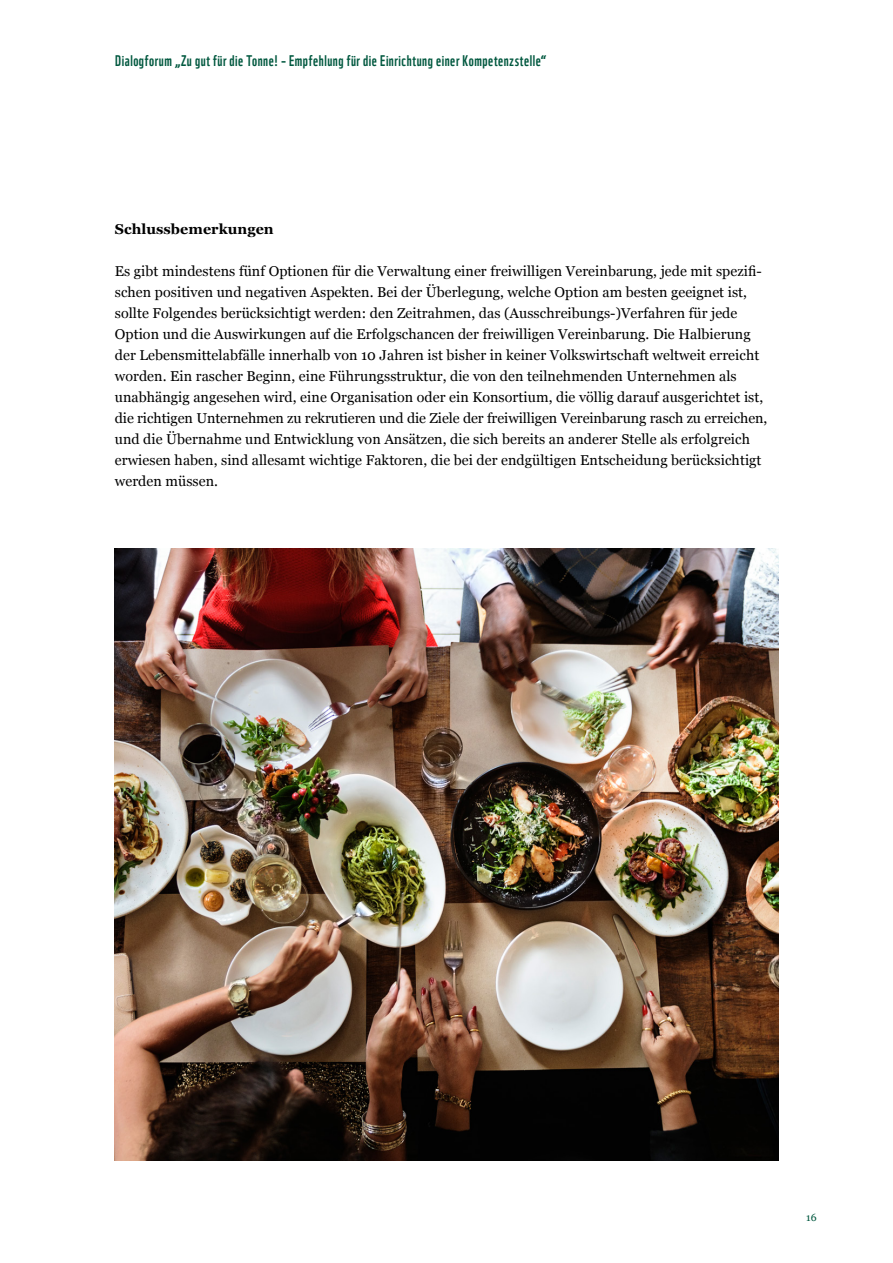
<style>
.page{position:relative;width:893px;height:1263px;background:#fff}
.page>*{position:absolute;margin:0;border:0;box-sizing:border-box;transform-origin:0 0}
.t1{font:15px "WWF";letter-spacing:.035em;color:#00583f}
.t2{font:14.25px/21px "Georgia";letter-spacing:.005em;color:#000}
.t3{font:700 14.25px "Georgia";letter-spacing:.005em;color:#000}
.t4{font:10.5px "Georgia";color:#00583f}
</style>
<div class="page">
<img style="left:115px;top:549px;width:663px;height:612px">
<p class="t1" style="left:115px;top:49px;width:433px">Dialogforum „Zu gut für die Tonne! – Empfehlung für die Einrichtung einer Kompetenzstelle“</p>
<p class="t3" style="left:115px;top:218px;width:160px">Schlussbemerkungen</p>
<p class="t2" style="left:115px;top:260px;width:654px">Es gibt mindestens fünf Optionen für die Verwaltung einer freiwilligen Vereinbarung, jede mit spezifi&shy;schen positiven und negativen Aspekten. Bei der Überlegung, welche Option am besten geeignet ist, sollte Folgendes berücksichtigt werden: den Zeitrahmen, das (Ausschreibungs-)Verfahren für jede Option und die Auswirkungen auf die Erfolgschancen der freiwilligen Vereinbarung. Die Halbierung der Lebensmittelabfälle innerhalb von 10 Jahren ist bisher in keiner Volkswirtschaft weltweit erreicht worden. Ein rascher Beginn, eine Führungsstruktur, die von den teilnehmenden Unternehmen als unabhängig angesehen wird, eine Organisation oder ein Konsortium, die völlig darauf ausgerichtet ist, die richtigen Unternehmen zu rekrutieren und die Ziele der freiwilligen Vereinbarung rasch zu erreichen, und die Übernahme und Entwicklung von Ansätzen, die sich bereits an anderer Stelle als erfolgreich erwiesen haben, sind allesamt wichtige Faktoren, die bei der endgültigen Entscheidung berücksichtigt werden müssen.</p>
<p class="t4" style="left:806px;top:1209px;width:12px">16</p>
</div>
